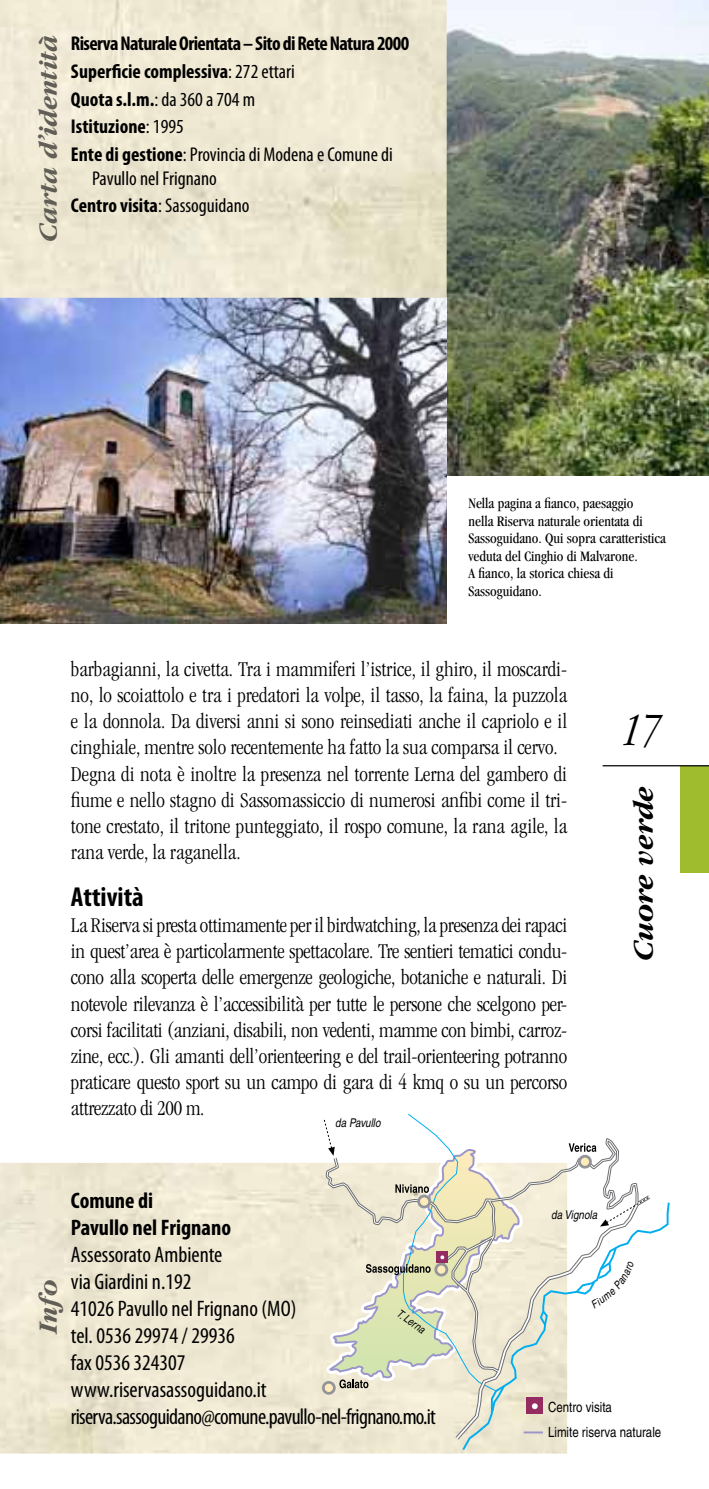
<style>
.page{position:relative;width:709px;height:1489px;background:#fff}
.page>*{position:absolute;margin:0;border:0;box-sizing:border-box;transform-origin:0 0}
.t1{font:italic 300 condensed 47.5px "Garamond";color:#000}
.t2{font:italic 700 30px "Garamond";letter-spacing:-.005em;color:#000}
.t3{font:italic 700 27.5px "Garamond";color:#615e57}
.t4{font:700 condensed 27.5px "Myriad Pro";color:#000}
.t5{font:italic 700 27.5px "Garamond";color:#605d55}
.t6{font:condensed 22.5px/27px "Myriad Pro";color:#000}
.t7{font:700 condensed 22.5px/27px "Myriad Pro";color:#000}
.t8{font:300 condensed 21.75px/26px "Garamond";color:#000}
.t9{font:700 condensed 20px/27.5px "Myriad Pro";letter-spacing:-.025em;color:#000}
.t10{font:condensed 20px/27.5px "Myriad Pro";color:#000;text-align:center}
.t11{font:condensed 15px/17.5px "Garamond";color:#000}
.t12{font:condensed 14px/25px "Helvetica";color:#000}
.t13{font:italic condensed 12px "Helvetica";color:#000}
.t14{font:italic condensed 11px "Helvetica";color:#000}
.s1{color:#5e5c53}
.s2{color:#5f5d54}
.s3{color:#605e55}
.s4{color:#625f58}
.s5{color:#625f57}
.s6{color:#615e56}
.s7{font-weight:400}
.s8{font-weight:700}
</style>
<div class="page">
<img style="left:446px;top:0;width:263px;height:475px">
<img style="left:0;top:0;width:446px;height:624px">
<img style="left:38px;top:35px;width:19px;height:206px">
<div style="left:680px;top:766px;width:29px;height:106px;background:#9fbc2e"></div>
<hr style="left:602px;top:765px;width:107px;height:1px;background:#000">
<svg style="left:460px;top:1202px;width:210px;height:249px"></svg>
<div style="left:322px;top:1380px;width:14px;height:14px;border:3px solid #939598;border-radius:50%"></div>
<svg style="left:323px;top:1113px;width:327px;height:324px"></svg>
<p class="t3" style="left:38px;top:243px;width:209px;rotate:-90deg"><span class="s1">Ca</span><span class="s2">rt</span><span class="s3">a</span> <span class="s4">d’</span>iden<span class="s5">ti</span><span class="s6">tà</span></p>
<p class="t9" style="left:71px;top:31px;width:340px">Riserva Naturale Orientata – Sito di Rete Natura 2000<br>Superficie complessiva<span class="s7">: 272 ettari<br></span>Quota s.l.m.<span class="s7">: da 360 a 704 m<br></span>Istituzione<span class="s7">: 1995<br></span>Ente di gestione<span class="s7">: Provincia di Modena e Comune di</span></p>
<p class="t10" style="left:71px;top:165px;width:180px">Pavullo nel Frignano<br><span class="s8">Centro visita</span>: Sassoguidano</p>
<p class="t11" style="left:468px;top:495px;width:199px">Nella pagina a fianco, paesaggio<br>nella Riserva naturale orientata di<br>Sassoguidano. Qui sopra caratteristica veduta del Cinghio di Malvarone.<br>A fianco, la storica chiesa di<br>Sassoguidano.</p>
<p class="t8" style="left:71px;top:657px;width:498px">barbagianni, la civetta. Tra i mammiferi l’istrice, il ghiro, il moscardi&shy;no, lo scoiattolo e tra i predatori la volpe, il tasso, la faina, la puzzola e la donnola. Da diversi anni si sono reinsediati anche il capriolo e il cinghiale, mentre solo recentemente ha fatto la sua comparsa il cervo.<br>Degna di nota è inoltre la presenza nel torrente Lerna del gambero di fiume e nello stagno di Sassomassiccio di numerosi anfibi come il tri&shy;tone crestato, il tritone punteggiato, il rospo comune, la rana agile, la rana verde, la raganella.</p>
<p class="t4" style="left:71px;top:886px;width:74px">Attività</p>
<p class="t8" style="left:71px;top:913px;width:498px;text-align:justify">La Riserva si presta ottimamente per il birdwatching, la presenza dei rapaci in quest’area è particolarmente spettacolare. Tre sentieri tematici condu&shy;cono alla scoperta delle emergenze geologiche, botaniche e naturali. Di notevole rilevanza è l’accessibilità per tutte le persone che scelgono per&shy;corsi facilitati (anziani, disabili, non vedenti, mamme con bimbi, carroz&shy;zine, ecc.). Gli amanti dell’orienteering e del trail-orienteering potranno praticare questo sport su un campo di gara di 4 kmq o su un percorso attrezzato di 200 m.</p>
<p class="t13" style="left:335px;top:1118px;width:47px">da Pavullo</p>
<h1 class="t1" style="left:621px;top:710px;width:43px">17</h1>
<h2 class="t2" style="left:632px;top:961px;width:177px;rotate:-90deg">Cuore verde</h2>
<p class="t7" style="left:71px;top:1188px;width:162px">Comune di<br>Pavullo nel Frignano</p>
<p class="t6" style="left:71px;top:1242px;width:366px">Assessorato Ambiente<br>via Giardini n.192<br>41026 Pavullo nel Frignano (MO)<br>tel. 0536 29974 / 29936<br>fax 0536 324307<br>www.riservasassoguidano.it riserva.sassoguidano@comune.pavullo-nel-frignano.mo.it</p>
<p class="t5" style="left:38px;top:1335px;width:56px;rotate:-90deg">In<span class="s6">fo</span></p>
<p class="t14" style="left:400px;top:1308px;width:33px;rotate:36deg">T. Lerna</p>
<p class="t13" style="left:551px;top:1210px;width:48px">da Vignola</p>
<p class="t12" style="left:548px;top:1395px;width:115px">Centro visita<br>Limite riserva naturale</p>
</div>
